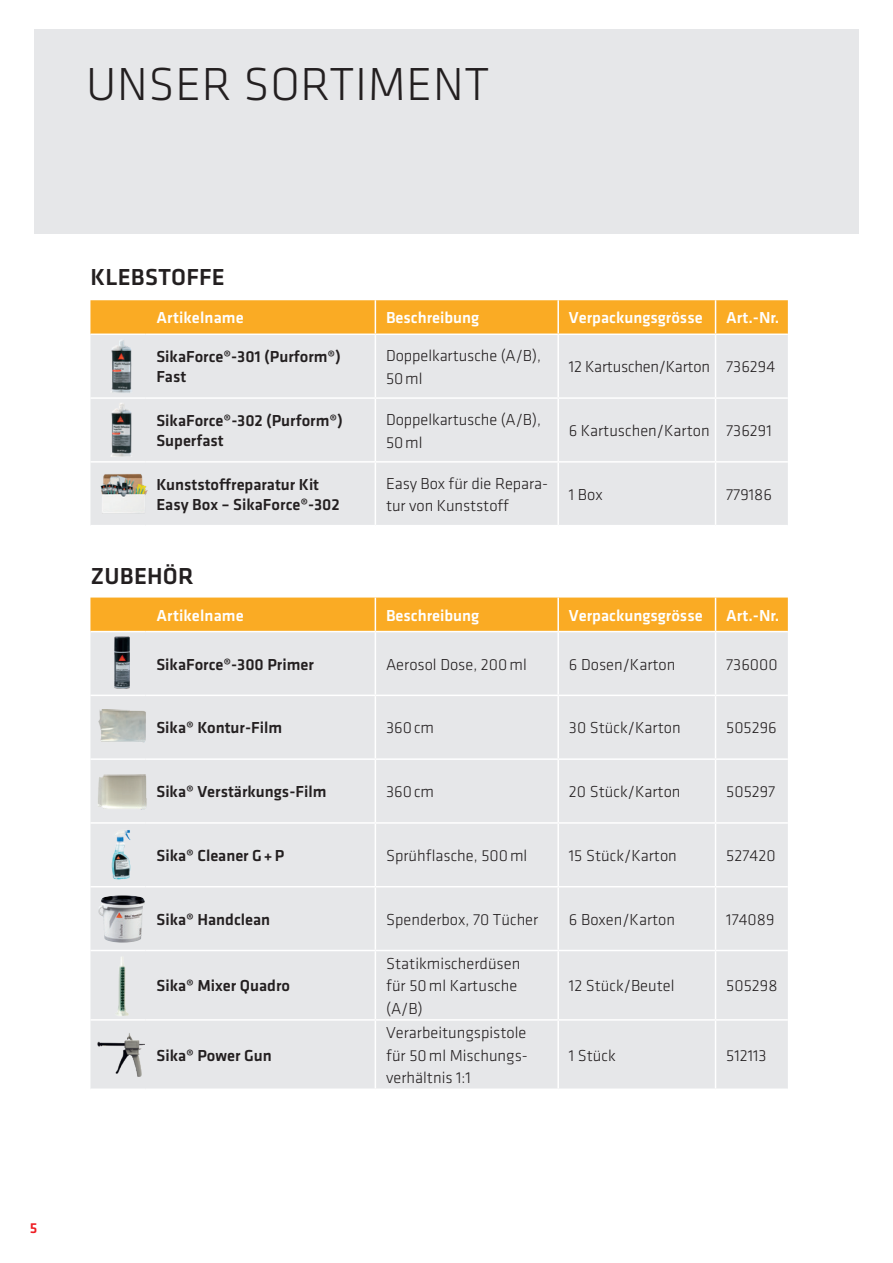
<style>
.page{position:relative;width:893px;height:1263px;background:#fff}
.page>*{position:absolute;margin:0;border:0;box-sizing:border-box;transform-origin:0 0}
.t1{font:300 48px "Klavika";letter-spacing:.015em;color:#231f20}
.t2{font:500 24px "Klavika";letter-spacing:.01em;color:#231f20}
.t3{font:300 16.5px/22.5px "Klavika";color:#231f20}
.t4{font:500 16.5px/19.8px "Klavika";color:#231f20}
.t5{font:500 16.5px "Klavika";color:#fff}
.t6{font:500 15px "Klavika";color:#ee1d23}
</style>
<div class="page">
<div style="left:90px;top:300px;width:698px;height:33px;background:#faab24"></div>
<div style="left:90px;top:335px;width:698px;height:190px;background:#e6e7e9"></div>
<hr style="left:375px;top:300px;width:1px;height:33px;background:#fff">
<hr style="left:557px;top:300px;width:2px;height:33px;background:#fff">
<hr style="left:715px;top:300px;width:1px;height:33px;background:#fff">
<hr style="left:375px;top:335px;width:1px;height:62px;background:#fff">
<hr style="left:557px;top:335px;width:2px;height:62px;background:#fff">
<hr style="left:715px;top:335px;width:1px;height:62px;background:#fff">
<hr style="left:90px;top:397px;width:56px;height:2px;background:#fff">
<hr style="left:146px;top:397px;width:229px;height:2px;background:#fff">
<hr style="left:375px;top:397px;width:183px;height:2px;background:#fff">
<hr style="left:375px;top:399px;width:1px;height:62px;background:#fff">
<hr style="left:558px;top:397px;width:158px;height:2px;background:#fff">
<hr style="left:557px;top:399px;width:2px;height:62px;background:#fff">
<hr style="left:716px;top:397px;width:72px;height:2px;background:#fff">
<hr style="left:715px;top:399px;width:1px;height:62px;background:#fff">
<hr style="left:90px;top:461px;width:56px;height:2px;background:#fff">
<hr style="left:146px;top:461px;width:229px;height:2px;background:#fff">
<hr style="left:375px;top:461px;width:183px;height:2px;background:#fff">
<hr style="left:375px;top:463px;width:1px;height:62px;background:#fff">
<hr style="left:558px;top:461px;width:158px;height:2px;background:#fff">
<hr style="left:557px;top:463px;width:2px;height:62px;background:#fff">
<hr style="left:716px;top:461px;width:72px;height:2px;background:#fff">
<hr style="left:715px;top:463px;width:1px;height:62px;background:#fff">
<div style="left:34px;top:30px;width:825px;height:204px;background:#e6e7e9"></div>
<div style="left:90px;top:597px;width:698px;height:34px;background:#faab24"></div>
<div style="left:90px;top:632px;width:698px;height:456px;background:#e6e7e9"></div>
<hr style="left:375px;top:597px;width:1px;height:34px;background:#fff">
<hr style="left:557px;top:597px;width:2px;height:34px;background:#fff">
<hr style="left:715px;top:597px;width:1px;height:34px;background:#fff">
<hr style="left:375px;top:632px;width:1px;height:63px;background:#fff">
<hr style="left:557px;top:632px;width:2px;height:63px;background:#fff">
<hr style="left:715px;top:632px;width:1px;height:63px;background:#fff">
<hr style="left:90px;top:695px;width:56px;height:1px;background:#fff">
<hr style="left:146px;top:695px;width:229px;height:1px;background:#fff">
<hr style="left:375px;top:695px;width:183px;height:1px;background:#fff">
<hr style="left:375px;top:696px;width:1px;height:62px;background:#fff">
<hr style="left:558px;top:695px;width:158px;height:1px;background:#fff">
<hr style="left:557px;top:696px;width:2px;height:62px;background:#fff">
<hr style="left:716px;top:695px;width:72px;height:1px;background:#fff">
<hr style="left:715px;top:696px;width:1px;height:62px;background:#fff">
<hr style="left:90px;top:758px;width:56px;height:2px;background:#fff">
<hr style="left:146px;top:758px;width:229px;height:2px;background:#fff">
<hr style="left:375px;top:758px;width:183px;height:2px;background:#fff">
<hr style="left:375px;top:760px;width:1px;height:62px;background:#fff">
<hr style="left:558px;top:758px;width:158px;height:2px;background:#fff">
<hr style="left:557px;top:760px;width:2px;height:62px;background:#fff">
<hr style="left:716px;top:758px;width:72px;height:2px;background:#fff">
<hr style="left:715px;top:760px;width:1px;height:62px;background:#fff">
<hr style="left:90px;top:822px;width:56px;height:2px;background:#fff">
<hr style="left:146px;top:822px;width:229px;height:2px;background:#fff">
<hr style="left:375px;top:822px;width:183px;height:2px;background:#fff">
<hr style="left:375px;top:824px;width:1px;height:62px;background:#fff">
<hr style="left:558px;top:822px;width:158px;height:2px;background:#fff">
<hr style="left:557px;top:824px;width:2px;height:62px;background:#fff">
<hr style="left:716px;top:822px;width:72px;height:2px;background:#fff">
<hr style="left:715px;top:824px;width:1px;height:62px;background:#fff">
<hr style="left:90px;top:886px;width:56px;height:1px;background:#fff">
<hr style="left:146px;top:886px;width:229px;height:1px;background:#fff">
<hr style="left:375px;top:886px;width:183px;height:1px;background:#fff">
<hr style="left:375px;top:887px;width:1px;height:63px;background:#fff">
<hr style="left:558px;top:886px;width:158px;height:1px;background:#fff">
<hr style="left:557px;top:887px;width:2px;height:63px;background:#fff">
<hr style="left:716px;top:886px;width:72px;height:1px;background:#fff">
<hr style="left:715px;top:887px;width:1px;height:63px;background:#fff">
<hr style="left:90px;top:950px;width:56px;height:1px;background:#fff">
<hr style="left:146px;top:950px;width:229px;height:1px;background:#fff">
<hr style="left:375px;top:950px;width:183px;height:1px;background:#fff">
<hr style="left:375px;top:951px;width:1px;height:68px;background:#fff">
<hr style="left:558px;top:950px;width:158px;height:1px;background:#fff">
<hr style="left:557px;top:951px;width:2px;height:68px;background:#fff">
<hr style="left:716px;top:950px;width:72px;height:1px;background:#fff">
<hr style="left:715px;top:951px;width:1px;height:68px;background:#fff">
<hr style="left:90px;top:1019px;width:56px;height:2px;background:#fff">
<hr style="left:146px;top:1019px;width:229px;height:2px;background:#fff">
<hr style="left:375px;top:1019px;width:183px;height:2px;background:#fff">
<hr style="left:375px;top:1021px;width:1px;height:67px;background:#fff">
<hr style="left:558px;top:1019px;width:158px;height:2px;background:#fff">
<hr style="left:557px;top:1021px;width:2px;height:67px;background:#fff">
<hr style="left:716px;top:1019px;width:72px;height:2px;background:#fff">
<hr style="left:715px;top:1021px;width:1px;height:67px;background:#fff">
<img style="left:98px;top:1032px;width:47px;height:44px">
<img style="left:115px;top:955px;width:14px;height:61px">
<img style="left:98px;top:710px;width:49px;height:33px">
<img style="left:96px;top:774px;width:52px;height:35px">
<img style="left:98px;top:895px;width:47px;height:47px">
<img style="left:112px;top:829px;width:18px;height:51px">
<img style="left:93px;top:463px;width:61px;height:62px">
<img style="left:114px;top:636px;width:16px;height:53px">
<img style="left:110px;top:340px;width:40px;height:53px">
<img style="left:108px;top:403px;width:39px;height:53px">
<h1 class="t1" style="left:86px;top:55px;width:405px">UNSER SORTIMENT</h1>
<h2 class="t2" style="left:90px;top:261px;width:136px">KLEBSTOFFE</h2>
<p class="t5" style="left:156px;top:307px;width:89px">Artikelname</p>
<p class="t5" style="left:386px;top:307px;width:95px">Beschreibung</p>
<p class="t5" style="left:569px;top:307px;width:135px">Verpackungsgrösse</p>
<p class="t5" style="left:726px;top:307px;width:55px">Art.-Nr.</p>
<p class="t4" style="left:156px;top:347px;width:186px">SikaForce®-301 (Purform®)<br>Fast</p>
<p class="t3" style="left:386px;top:344px;width:156px">Doppelkartusche (A/B),<br>50ml</p>
<p class="t3" style="left:569px;top:355px;width:208px">12 Kartuschen/Karton 736294</p>
<p class="t4" style="left:156px;top:410px;width:188px">SikaForce®-302 (Purform®)<br>Superfast</p>
<p class="t3" style="left:386px;top:408px;width:156px">Doppelkartusche (A/B),<br>50ml</p>
<p class="t3" style="left:569px;top:419px;width:204px">6 Kartuschen/Karton 736291</p>
<p class="t4" style="left:156px;top:474px;width:185px">Kunststoffreparatur Kit<br>Easy Box – SikaForce®-302</p>
<p class="t3" style="left:386px;top:472px;width:164px">Easy Box für die Repara&shy;tur von Kunststoff</p>
<p class="t3" style="left:569px;top:483px;width:35px">1 Box</p>
<p class="t3" style="left:726px;top:483px;width:47px">779186</p>
<h2 class="t2" style="left:90px;top:560px;width:105px">ZUBEHÖR</h2>
<p class="t5" style="left:156px;top:604px;width:89px">Artikelname</p>
<p class="t5" style="left:386px;top:604px;width:95px">Beschreibung</p>
<p class="t5" style="left:569px;top:604px;width:135px">Verpackungsgrösse</p>
<p class="t5" style="left:726px;top:604px;width:55px">Art.-Nr.</p>
<p class="t4" style="left:156px;top:654px;width:159px">SikaForce®-300 Primer</p>
<p class="t3" style="left:386px;top:653px;width:142px">Aerosol Dose, 200ml</p>
<p class="t3" style="left:569px;top:653px;width:108px">6 Dosen/Karton</p>
<p class="t3" style="left:726px;top:653px;width:53px">736000</p>
<p class="t4" style="left:156px;top:718px;width:127px">Sika® Kontur-Film</p>
<p class="t3" style="left:386px;top:716px;width:50px">360cm</p>
<p class="t3" style="left:569px;top:716px;width:113px">30 Stück/Karton</p>
<p class="t3" style="left:726px;top:716px;width:52px">505296</p>
<p class="t4" style="left:156px;top:781px;width:172px">Sika® Verstärkungs-Film</p>
<p class="t3" style="left:386px;top:780px;width:50px">360cm</p>
<p class="t3" style="left:569px;top:780px;width:113px">20 Stück/Karton</p>
<p class="t3" style="left:726px;top:780px;width:51px">505297</p>
<p class="t4" style="left:156px;top:845px;width:129px">Sika® Cleaner G+P</p>
<p class="t3" style="left:386px;top:844px;width:143px">Sprühflasche, 500ml</p>
<p class="t3" style="left:569px;top:844px;width:109px">15 Stück/Karton</p>
<p class="t3" style="left:726px;top:844px;width:51px">527420</p>
<p class="t4" style="left:156px;top:909px;width:115px">Sika® Handclean</p>
<p class="t3" style="left:386px;top:908px;width:154px">Spenderbox, 70 Tücher</p>
<p class="t3" style="left:569px;top:908px;width:108px">6 Boxen/Karton</p>
<p class="t3" style="left:726px;top:908px;width:50px">174089</p>
<p class="t4" style="left:156px;top:975px;width:135px">Sika® Mixer Quadro</p>
<p class="t4" style="left:156px;top:1045px;width:117px">Sika® Power Gun</p>
<p class="t3" style="left:386px;top:952px;width:136px">Statikmischerdüsen für 50ml Kartusche (A/B)</p>
<p class="t3" style="left:386px;top:1021px;width:143px;text-align:justify">Verarbeitungspistole für 50ml Mischungs&shy;verhältnis 1:1</p>
<p class="t3" style="left:569px;top:974px;width:107px">12 Stück/Beutel</p>
<p class="t3" style="left:726px;top:974px;width:53px">505298</p>
<p class="t3" style="left:569px;top:1044px;width:48px">1 Stück</p>
<p class="t3" style="left:726px;top:1044px;width:42px">512113</p>
<p class="t6" style="left:30px;top:1218px;width:9px">5</p>
</div>
